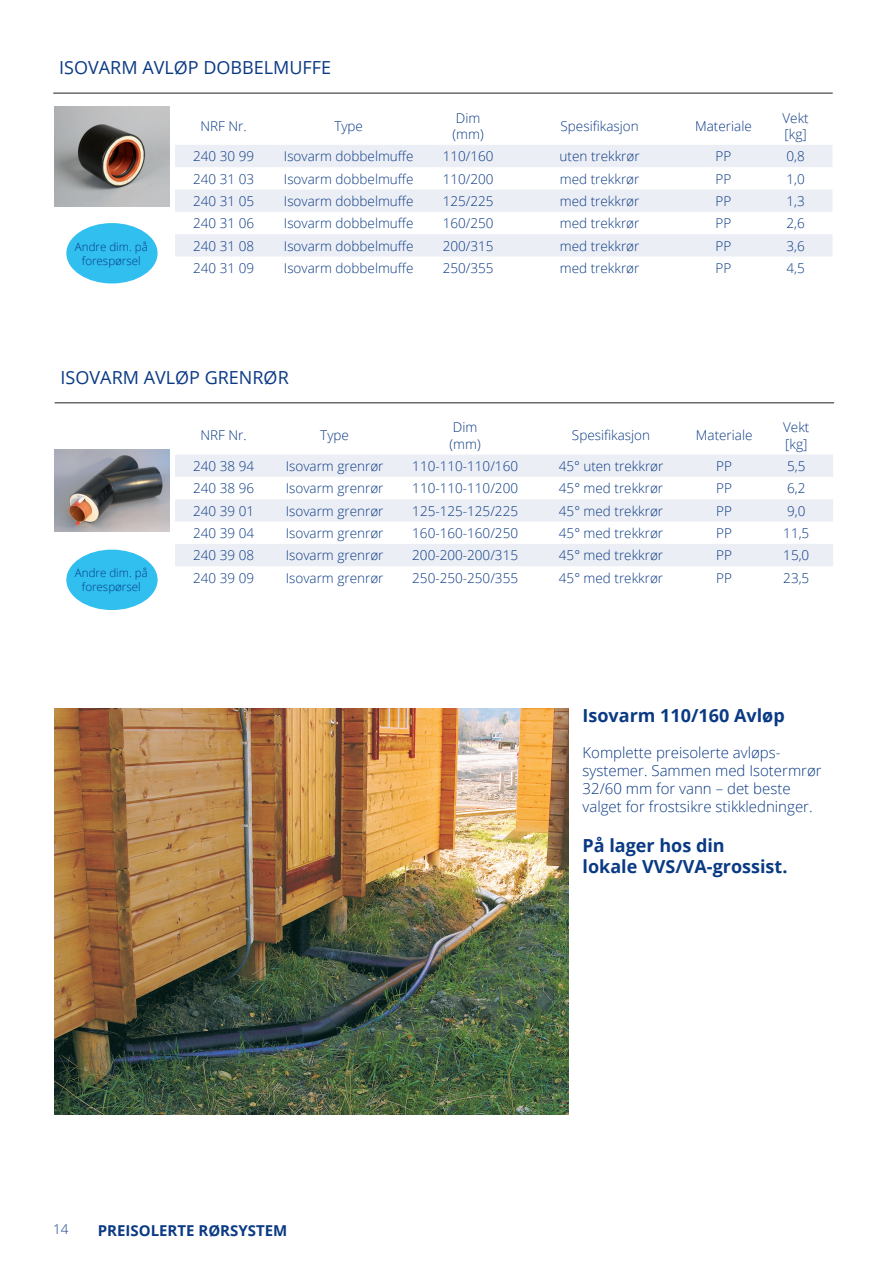
<style>
.page{position:relative;width:893px;height:1263px;background:#fff}
.page>*{position:absolute;margin:0;border:0;box-sizing:border-box;transform-origin:0 0}
.t1{font:700 18px "Open Sans";color:#0a3a84}
.t2{font:18px "Open Sans";color:#0a3a84}
.t3{font:300 15px/18px "Open Sans";color:#0a3a84}
.t4{font:700 15px "Open Sans";color:#0a3a84}
.t5{font:300 13.5px "Open Sans";color:#0a3a84}
.t6{font:300 11.55px/13.8px "Open Sans";color:#0a3a84;text-align:center}
</style>
<div class="page">
<svg style="left:175px;top:145px;width:657px;height:111px;fill:#eceef5"></svg>
<svg style="left:175px;top:455px;width:658px;height:111px;fill:#eceef5"></svg>
<img style="left:54px;top:106px;width:116px;height:100px">
<img style="left:54px;top:450px;width:116px;height:81px">
<img style="left:54px;top:708px;width:514px;height:406px">
<div style="left:66px;top:223px;width:92px;height:60px;background:#30bfef;border-radius:50%"></div>
<div style="left:66px;top:550px;width:92px;height:60px;background:#30bfef;border-radius:50%"></div>
<hr style="left:53px;top:93px;width:780px;height:1px;background:#231f20">
<hr style="left:55px;top:403px;width:779px;height:1px;background:#231f20">
<p class="t2" style="left:59px;top:55px;width:273px">ISOVARM AVLØP DOBBELMUFFE</p>
<p class="t5" style="left:200px;top:117px;width:48px">NRF Nr.</p>
<p class="t5" style="left:334px;top:117px;width:30px">Type</p>
<p class="t5" style="left:456px;top:108px;width:26px">Dim</p>
<p class="t5" style="left:453px;top:125px;width:33px">(mm)</p>
<p class="t5" style="left:561px;top:117px;width:80px">Spesifikasjon</p>
<p class="t5" style="left:695px;top:117px;width:58px">Materiale</p>
<p class="t5" style="left:782px;top:108px;width:28px">Vekt</p>
<p class="t5" style="left:784px;top:125px;width:24px">[kg]</p>
<p class="t6" style="left:75px;top:239px;width:74px">Andre dim. på forespørsel</p>
<p class="t5" style="left:193px;top:147px;width:62px">240 30 99</p>
<p class="t5" style="left:284px;top:147px;width:131px">Isovarm dobbelmuffe</p>
<p class="t5" style="left:443px;top:147px;width:52px">110/160</p>
<p class="t5" style="left:560px;top:147px;width:82px">uten trekkrør</p>
<p class="t5" style="left:716px;top:147px;width:17px">PP</p>
<p class="t5" style="left:786px;top:147px;width:20px">0,8</p>
<p class="t5" style="left:193px;top:169px;width:62px">240 31 03</p>
<p class="t5" style="left:284px;top:169px;width:131px">Isovarm dobbelmuffe</p>
<p class="t5" style="left:443px;top:169px;width:52px">110/200</p>
<p class="t5" style="left:560px;top:169px;width:81px">med trekkrør</p>
<p class="t5" style="left:716px;top:169px;width:17px">PP</p>
<p class="t5" style="left:786px;top:169px;width:20px">1,0</p>
<p class="t5" style="left:193px;top:192px;width:62px">240 31 05</p>
<p class="t5" style="left:284px;top:192px;width:131px">Isovarm dobbelmuffe</p>
<p class="t5" style="left:443px;top:192px;width:52px">125/225</p>
<p class="t5" style="left:560px;top:192px;width:81px">med trekkrør</p>
<p class="t5" style="left:716px;top:192px;width:17px">PP</p>
<p class="t5" style="left:786px;top:192px;width:20px">1,3</p>
<p class="t5" style="left:193px;top:214px;width:62px">240 31 06</p>
<p class="t5" style="left:284px;top:214px;width:131px">Isovarm dobbelmuffe</p>
<p class="t5" style="left:443px;top:214px;width:52px">160/250</p>
<p class="t5" style="left:560px;top:214px;width:81px">med trekkrør</p>
<p class="t5" style="left:716px;top:214px;width:17px">PP</p>
<p class="t5" style="left:786px;top:214px;width:20px">2,6</p>
<p class="t5" style="left:193px;top:236px;width:62px">240 31 08</p>
<p class="t5" style="left:284px;top:236px;width:131px">Isovarm dobbelmuffe</p>
<p class="t5" style="left:443px;top:236px;width:52px">200/315</p>
<p class="t5" style="left:560px;top:236px;width:81px">med trekkrør</p>
<p class="t5" style="left:716px;top:236px;width:17px">PP</p>
<p class="t5" style="left:786px;top:236px;width:20px">3,6</p>
<p class="t5" style="left:193px;top:259px;width:62px">240 31 09</p>
<p class="t5" style="left:284px;top:259px;width:131px">Isovarm dobbelmuffe</p>
<p class="t5" style="left:443px;top:259px;width:52px">250/355</p>
<p class="t5" style="left:560px;top:259px;width:81px">med trekkrør</p>
<p class="t5" style="left:716px;top:259px;width:17px">PP</p>
<p class="t5" style="left:786px;top:259px;width:20px">4,5</p>
<p class="t2" style="left:61px;top:365px;width:230px">ISOVARM AVLØP GRENRØR</p>
<p class="t5" style="left:200px;top:426px;width:48px">NRF Nr.</p>
<p class="t5" style="left:320px;top:426px;width:30px">Type</p>
<p class="t5" style="left:453px;top:418px;width:26px">Dim</p>
<p class="t5" style="left:450px;top:434px;width:33px">(mm)</p>
<p class="t5" style="left:572px;top:426px;width:80px">Spesifikasjon</p>
<p class="t5" style="left:696px;top:426px;width:58px">Materiale</p>
<p class="t5" style="left:783px;top:418px;width:28px">Vekt</p>
<p class="t5" style="left:785px;top:434px;width:24px">[kg]</p>
<p class="t6" style="left:75px;top:566px;width:74px">Andre dim. på forespørsel</p>
<p class="t5" style="left:193px;top:457px;width:62px">240 38 94</p>
<p class="t5" style="left:286px;top:457px;width:99px">Isovarm grenrør</p>
<p class="t5" style="left:412px;top:457px;width:107px">110-110-110/160</p>
<p class="t5" style="left:559px;top:457px;width:106px">45° uten trekkrør</p>
<p class="t5" style="left:716px;top:457px;width:17px">PP</p>
<p class="t5" style="left:787px;top:457px;width:20px">5,5</p>
<p class="t5" style="left:193px;top:479px;width:62px">240 38 96</p>
<p class="t5" style="left:286px;top:479px;width:99px">Isovarm grenrør</p>
<p class="t5" style="left:412px;top:479px;width:107px">110-110-110/200</p>
<p class="t5" style="left:559px;top:479px;width:106px">45° med trekkrør</p>
<p class="t5" style="left:716px;top:479px;width:17px">PP</p>
<p class="t5" style="left:787px;top:479px;width:20px">6,2</p>
<p class="t5" style="left:193px;top:501px;width:62px">240 39 01</p>
<p class="t5" style="left:286px;top:501px;width:99px">Isovarm grenrør</p>
<p class="t5" style="left:412px;top:501px;width:107px">125-125-125/225</p>
<p class="t5" style="left:559px;top:501px;width:106px">45° med trekkrør</p>
<p class="t5" style="left:716px;top:501px;width:17px">PP</p>
<p class="t5" style="left:787px;top:501px;width:20px">9,0</p>
<p class="t5" style="left:193px;top:524px;width:62px">240 39 04</p>
<p class="t5" style="left:286px;top:524px;width:99px">Isovarm grenrør</p>
<p class="t5" style="left:412px;top:524px;width:107px">160-160-160/250</p>
<p class="t5" style="left:559px;top:524px;width:106px">45° med trekkrør</p>
<p class="t5" style="left:716px;top:524px;width:17px">PP</p>
<p class="t5" style="left:783px;top:524px;width:28px">11,5</p>
<p class="t5" style="left:193px;top:546px;width:62px">240 39 08</p>
<p class="t5" style="left:286px;top:546px;width:99px">Isovarm grenrør</p>
<p class="t5" style="left:412px;top:546px;width:107px">200-200-200/315</p>
<p class="t5" style="left:559px;top:546px;width:106px">45° med trekkrør</p>
<p class="t5" style="left:716px;top:546px;width:17px">PP</p>
<p class="t5" style="left:783px;top:546px;width:28px">15,0</p>
<p class="t5" style="left:193px;top:568px;width:62px">240 39 09</p>
<p class="t5" style="left:286px;top:568px;width:99px">Isovarm grenrør</p>
<p class="t5" style="left:412px;top:568px;width:107px">250-250-250/355</p>
<p class="t5" style="left:559px;top:568px;width:106px">45° med trekkrør</p>
<p class="t5" style="left:716px;top:568px;width:17px">PP</p>
<p class="t5" style="left:783px;top:568px;width:28px">23,5</p>
<p class="t1" style="left:583px;top:703px;width:204px">Isovarm 110/160 Avløp</p>
<p class="t3" style="left:583px;top:743px;width:200px">Komplette preisolerte avløps-</p>
<p class="t3" style="left:583px;top:761px;width:241px">systemer. Sammen med Isotermrør<br>32/60 mm for vann – det beste</p>
<p class="t3" style="left:583px;top:797px;width:232px">valget for frostsikre stikkledninger.</p>
<p class="t1" style="left:583px;top:832px;width:144px">På lager hos din</p>
<p class="t1" style="left:583px;top:854px;width:206px">lokale VVS/VA-grossist.</p>
<p class="t5" style="left:53px;top:1220px;width:17px">14</p>
<p class="t4" style="left:98px;top:1219px;width:191px">PREISOLERTE RØRSYSTEM</p>
</div>
